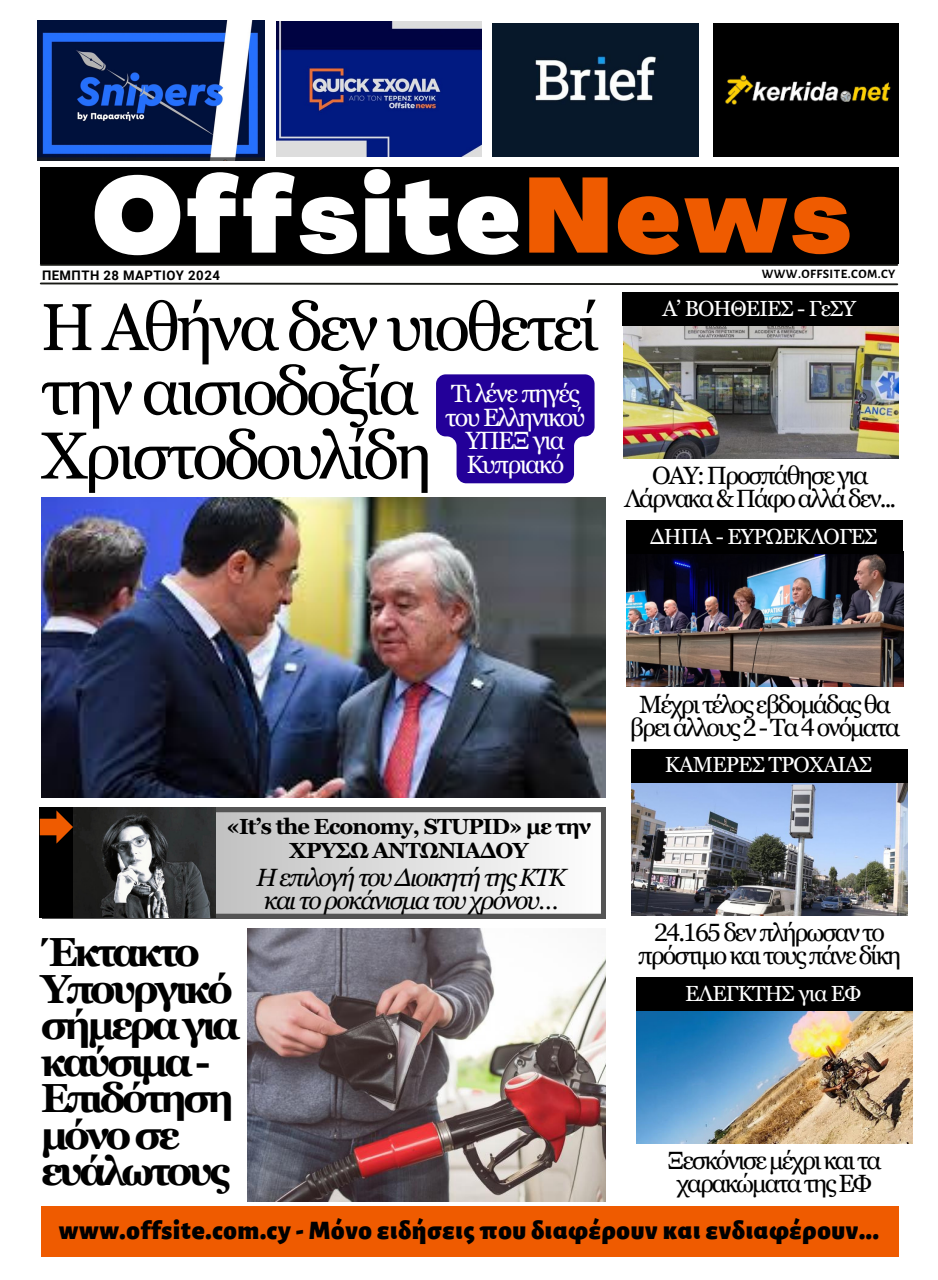
<style>
.page{position:relative;width:938px;height:1280px;background:#fff}
.page>*{position:absolute;margin:0;border:0;box-sizing:border-box;transform-origin:0 0}
.t1{font:900 104.38px "Agrandir";letter-spacing:.035em;color:#fff}
.t2{font:66.25px/64.2px "Georgia Pro";letter-spacing:-.06em;color:#000}
.t3{font:700 40.62px/36.6px "Georgia Pro";letter-spacing:-.09em;color:#000}
.t4{font:900 26.88px "Alegreya Sans";letter-spacing:.025em;color:#000}
.t5{font:25px/23.4px "Georgia Pro";letter-spacing:-.08em;color:#000;text-align:center}
.t6{font:italic 25px/23.4px "Georgia Pro";letter-spacing:-.07em;color:#000}
.t7{font:25px/23.4px "Georgia Pro";letter-spacing:-.065em;color:#fff;text-align:center}
.t8{font:21.88px "Georgia Pro";letter-spacing:-.04em;color:#fff}
.t9{font:700 21.88px/23.9px "Georgia Pro";letter-spacing:-.04em;color:#000;text-align:center}
.t10{font:700 13.19px "Roboto";letter-spacing:.035em;color:#000}
.t11{font:700 12.88px "Alegreya Sans";letter-spacing:.035em;color:#000}
.s1{color:#ef5b00}
</style>
<div class="page">
<svg style="left:39px;top:282px;width:860px;height:4px"></svg>
<div style="left:41px;top:1206px;width:857px;height:50px;background:#ef5b00"></div>
<hr style="left:41px;top:264px;width:856px;height:2px;background:#181915">
<div style="left:40px;top:167px;width:858px;height:96px;background:#000"></div>
<img style="left:248px;top:928px;width:357px;height:273px">
<img style="left:37px;top:20px;width:228px;height:140px">
<img style="left:277px;top:21px;width:204px;height:136px">
<img style="left:493px;top:23px;width:205px;height:134px">
<img style="left:714px;top:23px;width:184px;height:134px">
<img style="left:41px;top:498px;width:565px;height:299px">
<svg style="left:215px;top:807px;width:390px;height:111px"></svg>
<img style="left:73px;top:807px;width:142px;height:111px">
<div style="left:40px;top:807px;width:33px;height:111px;background:#000"></div>
<svg style="left:40px;top:810px;width:33px;height:33px"></svg>
<img style="left:623px;top:325px;width:275px;height:133px">
<div style="left:622px;top:292px;width:276px;height:33px;background:#000"></div>
<img style="left:626px;top:554px;width:277px;height:133px">
<div style="left:626px;top:521px;width:277px;height:33px;background:#000"></div>
<img style="left:631px;top:782px;width:276px;height:133px">
<div style="left:631px;top:749px;width:276px;height:33px;background:#000"></div>
<svg style="left:436px;top:374px;width:158px;height:109px;background:#3c1ea5"></svg>
<img style="left:636px;top:1011px;width:276px;height:133px">
<div style="left:636px;top:977px;width:276px;height:34px;background:#000"></div>
<p class="t1" style="left:92px;top:174px;width:760px">Offsite<span class="s1">News</span></p>
<p class="t11" style="left:761px;top:268px;width:135px">WWW.OFFSITE.COM.CY</p>
<p class="t10" style="left:42px;top:268px;width:179px">ΠΕΜΠΤΗ 28 ΜΑΡΤΙΟΥ 2024</p>
<h6 class="t2" style="left:41px;top:295px;width:559px">Η Αθήνα δεν υιοθετεί την αισιοδοξία<br>Χριστοδουλίδη</h6>
<p class="t7" style="left:445px;top:382px;width:142px">Τι λένε πηγές του Ελληνικού<br>ΥΠΕΞ για<br>Κυπριακό</p>
<p class="t8" style="left:662px;top:295px;width:195px">Α’ ΒΟΗΘΕΙΕΣ - ΓεΣΥ</p>
<h5 class="t5" style="left:624px;top:463px;width:273px">ΟΑΥ: Προσπάθησε για<br>Λάρνακα &amp; Πάφο αλλά δεν...</h5>
<h5 class="t8" style="left:650px;top:524px;width:229px">ΔΗΠΑ - ΕΥΡΩΕΚΛΟΓΕΣ</h5>
<h3 class="t9" style="left:226px;top:815px;width:366px">«It’s the Economy, STUPID» με την<br>ΧΡΥΣΩ ΑΝΤΩΝΙΑΔΟΥ</h3>
<p class="t3" style="left:41px;top:933px;width:201px">Έκτακτο<br>Υπουργικό σήμερα για καύσιμα -<br>Επιδότηση μόνο σε ευάλωτους</p>
<h5 class="t6" style="left:256px;top:865px;width:311px">Η επιλογή του Διοικητή της ΚΤΚ και το ροκάνισμα του χρόνου…</h5>
<p class="t5" style="left:630px;top:692px;width:271px">Μέχρι τέλος εβδομάδας θα βρει άλλους 2 - Τα 4 ονόματα</p>
<h5 class="t8" style="left:665px;top:752px;width:209px">ΚΑΜΕΡΕΣ ΤΡΟΧΑΙΑΣ</h5>
<p class="t5" style="left:638px;top:920px;width:265px">24.165 δεν πλήρωσαν το πρόστιμο και τους πάνε δίκη</p>
<h4 class="t8" style="left:685px;top:980px;width:177px">ΕΛΕΓΚΤΗΣ για ΕΦ</h4>
<h5 class="t5" style="left:667px;top:1148px;width:216px">Ξεσκόνισε μέχρι και τα χαρακώματα της ΕΦ</h5>
<h5 class="t4" style="left:59px;top:1217px;width:821px">www.offsite.com.cy - Μόνο ειδήσεις που διαφέρουν και ενδιαφέρουν...</h5>
</div>
